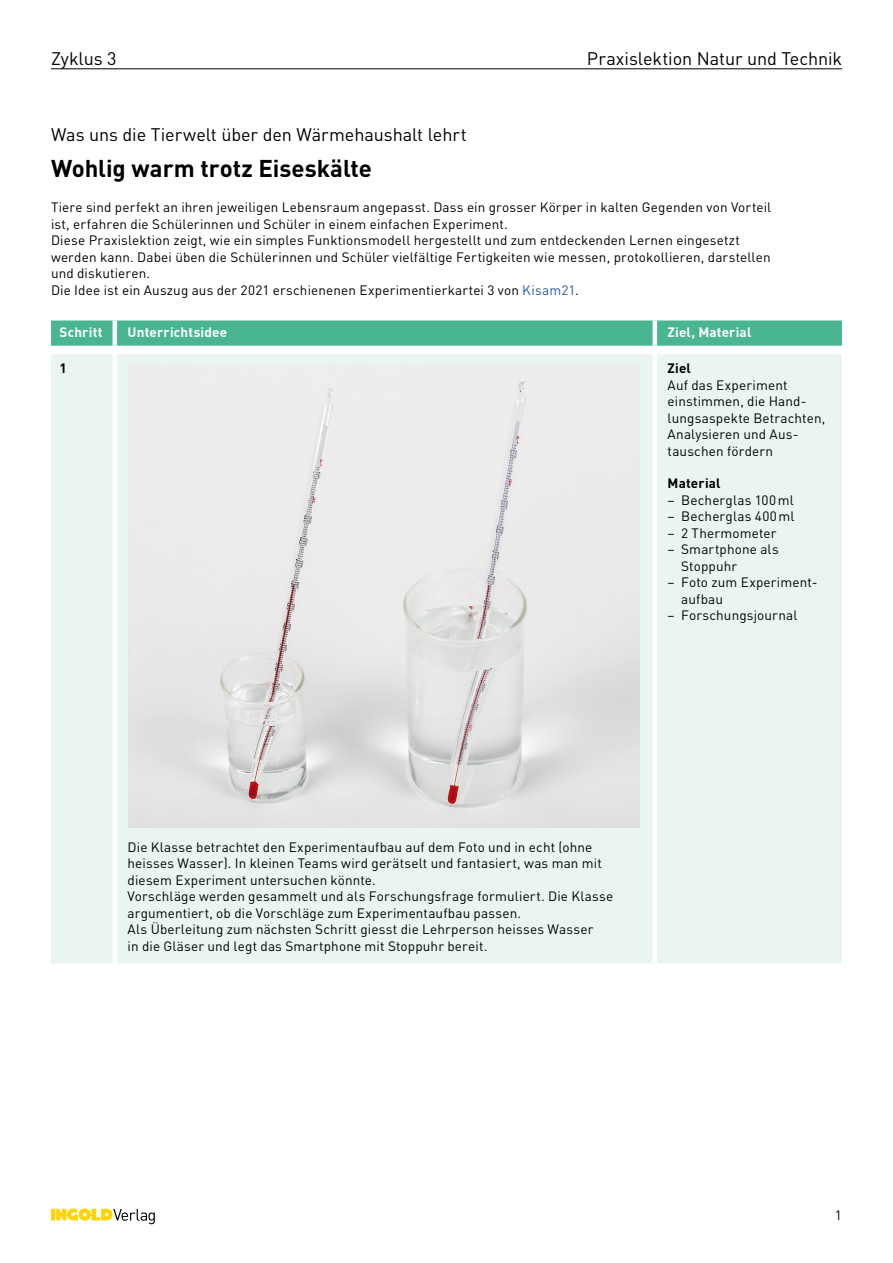
<style>
.page{position:relative;width:893px;height:1263px;background:#fff}
.page>*{position:absolute;margin:0;border:0;box-sizing:border-box;transform-origin:0 0}
.t1{font:700 24px "DINOT";letter-spacing:-.005em;color:#000}
.t2{font:18px "DINOT";letter-spacing:-.005em;color:#000}
.t3{font:13.5px/16.5px "DINOT";letter-spacing:.01em;color:#000}
.t4{font:700 13.5px "DINOT";letter-spacing:.015em;color:#fff}
.t5{font:700 13.5px "DINOT";letter-spacing:.01em;color:#000}
.s1{color:#245a9c}
</style>
<div class="page">
<hr style="left:51px;top:69px;width:791px;height:1px;background:#000">
<hr style="left:51px;top:1209px;width:4px;height:11px;background:#ffd400">
<svg style="left:56px;top:1208px;width:99px;height:16px"></svg>
<svg style="left:51px;top:320px;width:791px;height:26px;background:#4fb893"></svg>
<div style="left:51px;top:354px;width:791px;height:609px;background:#eaf5ef"></div>
<hr style="left:113px;top:320px;width:4px;height:26px;background:#fff">
<hr style="left:653px;top:320px;width:4px;height:26px;background:#fff">
<hr style="left:113px;top:354px;width:4px;height:609px;background:#fff">
<hr style="left:653px;top:354px;width:4px;height:609px;background:#fff">
<img style="left:129px;top:366px;width:511px;height:462px">
<h2 class="t2" style="left:51px;top:46px;width:67px">Zyklus 3</h2>
<h2 class="t2" style="left:587px;top:46px;width:257px">Praxislektion Natur und Technik</h2>
<h2 class="t2" style="left:51px;top:123px;width:417px">Was uns die Tierwelt über den Wärmehaushalt lehrt</h2>
<h1 class="t1" style="left:51px;top:152px;width:322px">Wohlig warm trotz Eiseskälte</h1>
<p class="t3" style="left:51px;top:199px;width:722px">Tiere sind perfekt an ihren jeweiligen Lebensraum angepasst. Dass ein grosser Körper in kalten Gegenden von Vorteil ist, erfahren die Schülerinnen und Schüler in einem einfachen Experiment.<br>Diese Praxislektion zeigt, wie ein simples Funktionsmodell hergestellt und zum entdeckenden Lernen eingesetzt werden kann. Dabei üben die Schülerinnen und Schüler vielfältige Fertigkeiten wie messen, protokollieren, darstellen und diskutieren.<br>Die Idee ist ein Auszug aus der 2021 erschienenen Experimentierkartei 3 von <span class="s1">Kisam21</span>.</p>
<p class="t4" style="left:60px;top:323px;width:45px">Schritt</p>
<p class="t4" style="left:128px;top:323px;width:101px">Unterrichtsidee</p>
<p class="t4" style="left:668px;top:323px;width:85px">Ziel, Material</p>
<p class="t5" style="left:60px;top:359px;width:9px">1</p>
<p class="t5" style="left:668px;top:359px;width:25px">Ziel</p>
<p class="t3" style="left:668px;top:376px;width:159px">Auf das Experiment einstimmen, die Hand&shy;lungsaspekte Betrachten,<br>Analysieren und Aus&shy;tauschen fördern</p>
<p class="t5" style="left:668px;top:474px;width:55px">Material</p>
<p class="t3" style="left:668px;top:491px;width:128px">– Becherglas 100ml</p>
<p class="t3" style="left:668px;top:508px;width:128px">– Becherglas 400ml</p>
<p class="t3" style="left:668px;top:524px;width:111px">– 2 Thermometer</p>
<p class="t3" style="left:681px;top:541px;width:99px;text-indent:-14px">– Smartphone als<br>Stoppuhr</p>
<p class="t3" style="left:681px;top:574px;width:138px;text-indent:-14px">– Foto zum Experiment&shy;aufbau</p>
<p class="t3" style="left:668px;top:607px;width:131px">– Forschungsjournal</p>
<p class="t3" style="left:128px;top:838px;width:487px">Die Klasse betrachtet den Experimentaufbau auf dem Foto und in echt (ohne heisses Wasser). In kleinen Teams wird gerätselt und fantasiert, was man mit diesem Experiment untersuchen könnte.<br>Vorschläge werden gesammelt und als Forschungsfrage formuliert. Die Klasse argumentiert, ob die Vorschläge zum Experimentaufbau passen.<br>Als Überleitung zum nächsten Schritt giesst die Lehrperson heisses Wasser<br>in die Gläser und legt das Smartphone mit Stoppuhr bereit.</p>
<p class="t3" style="left:835px;top:1207px;width:9px">1</p>
</div>
